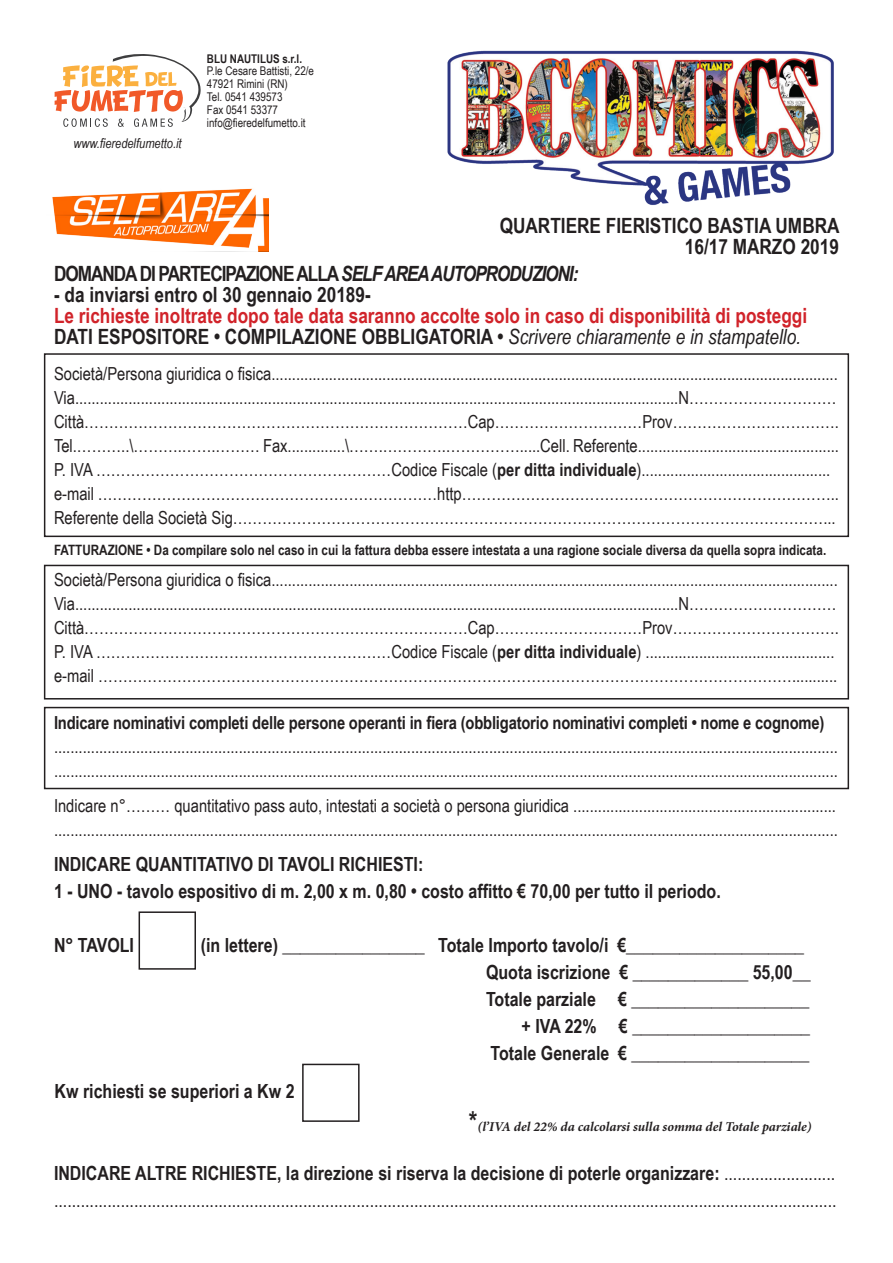
<style>
.page{position:relative;width:893px;height:1263px;background:#fff}
.page>*{position:absolute;margin:0;border:0;box-sizing:border-box;transform-origin:0 0}
.t1{font:700 21px "Arial Narrow";color:#231f20}
.t2{font:700 21px "Arial Narrow";color:#d1232a}
.t3{font:700 21px "Arial Narrow";letter-spacing:-.05em;color:#231f20}
.t4{font:700 19.5px "Arial Narrow";color:#231f20}
.t5{font:19.5px/27px "Arial Narrow";color:#231f20}
.t6{font:18px/24px "Arial Narrow";color:#231f20}
.t7{font:700 18px "Arial Narrow";letter-spacing:-.01em;color:#231f20}
.t8{font:700 14.25px "Arial Narrow";color:#231f20}
.t9{font:italic 700 13.5px "Minion Pro";letter-spacing:-.005em;color:#231f20}
.t10{font:italic 13.5px "Arial Narrow";color:#231f20}
.t11{font:12px "Arial Narrow";color:#231f20}
.t12{font:700 12px "Arial Narrow";color:#231f20}
.s1{font-style:italic}
.s2{font-weight:400;font-style:italic}
.s3{font-weight:700}
.s4{font-family:"Arial Narrow";font-style:normal;font-size:27px}
</style>
<div class="page">
<div style="left:44px;top:353px;width:805px;height:184px;border:2px solid #231f20"></div>
<div style="left:44px;top:565px;width:805px;height:134px;border:2px solid #231f20"></div>
<div style="left:44px;top:707px;width:805px;height:82px;border:2px solid #231f20"></div>
<svg style="left:55px;top:54px;width:146px;height:73px"></svg>
<img style="left:447px;top:50px;width:387px;height:155px">
<div style="left:139px;top:911px;width:57px;height:59px;border:2px solid #231f20"></div>
<div style="left:302px;top:1064px;width:58px;height:58px;border:2px solid #231f20"></div>
<img style="left:52px;top:188px;width:217px;height:64px">
<p class="t10" style="left:74px;top:134px;width:110px">www.fieredelfumetto.it</p>
<p class="t12" style="left:207px;top:49px;width:97px">BLU NAUTILUS s.r.l.</p>
<p class="t11" style="left:207px;top:62px;width:109px">P.le Cesare Battisti, 22/e</p>
<p class="t11" style="left:207px;top:75px;width:82px">47921 Rimini (RN)</p>
<p class="t11" style="left:207px;top:88px;width:77px">Tel. 0541 439573</p>
<p class="t11" style="left:207px;top:101px;width:73px">Fax 0541 53377</p>
<p class="t11" style="left:207px;top:113px;width:100px">info@fieredelfumetto.it</p>
<p class="t1" style="left:500px;top:210px;width:341px">QUARTIERE FIERISTICO BASTIA UMBRA</p>
<p class="t1" style="left:685px;top:231px;width:156px">16/17 MARZO 2019</p>
<p class="t3" style="left:54px;top:258px;width:526px">DOMANDA DI PARTECIPAZIONE ALLA <span class="s1">SELF AREA AUTOPRODUZIONI:</span></p>
<p class="t1" style="left:54px;top:279px;width:318px">- da inviarsi entro ol 30 gennaio 20189-</p>
<p class="t2" style="left:54px;top:300px;width:755px">Le richieste inoltrate dopo tale data saranno accolte solo in caso di disponibilità di posteggi</p>
<p class="t1" style="left:54px;top:321px;width:749px">DATI ESPOSITORE • COMPILAZIONE OBBLIGATORIA • <span class="s2">Scrivere chiaramente e in stampatello.</span></p>
<p class="t6" style="left:54px;top:361px;width:785px">Società/Persona giuridica o fisica..........................................................................................................................................</p>
<p class="t6" style="left:54px;top:385px;width:784px">Via...................................................................................................................................................N…………………………</p>
<p class="t6" style="left:54px;top:409px;width:786px">Città……………………………………………………………………Cap…………………………Prov…………………………….<br>Tel.………..\……….…….……… Fax..............\…….………….…………….....Cell. Referente.................................................</p>
<p class="t6" style="left:54px;top:457px;width:778px">P. IVA ……………………………………………………Codice Fiscale (<span class="s3">per ditta individuale</span>)..............................................</p>
<p class="t6" style="left:54px;top:481px;width:786px">e-mail ……………………………………………………………http…………………………………………………………………..<br>Referente della Società Sig…………………………………………………………………………………………………………...</p>
<p class="t8" style="left:54px;top:539px;width:774px">FATTURAZIONE • Da compilare solo nel caso in cui la fattura debba essere intestata a una ragione sociale diversa da quella sopra indicata.</p>
<p class="t6" style="left:54px;top:567px;width:785px">Società/Persona giuridica o fisica..........................................................................................................................................</p>
<p class="t6" style="left:54px;top:591px;width:784px">Via...................................................................................................................................................N…………………………</p>
<p class="t6" style="left:54px;top:615px;width:786px">Città……………………………………………………………………Cap…………………………Prov…………………………….<br>P. IVA ……………………………………………………Codice Fiscale (<span class="s3">per ditta individuale</span>) ..............................................</p>
<p class="t6" style="left:54px;top:663px;width:785px">e-mail ……………………………………………………………………………………………………………………………...........</p>
<p class="t7" style="left:54px;top:709px;width:772px">Indicare nominativi completi delle persone operanti in fiera (obbligatorio nominativi completi • nome e cognome)</p>
<p class="t6" style="left:54px;top:734px;width:785px">............................................................................................................................................................................................... ...............................................................................................................................................................................................</p>
<p class="t6" style="left:54px;top:792px;width:785px">Indicare n°……… quantitativo pass auto, intestati a società o persona giuridica ................................................................ ...............................................................................................................................................................................................</p>
<p class="t4" style="left:54px;top:849px;width:371px">INDICARE QUANTITATIVO DI TAVOLI RICHIESTI:</p>
<p class="t4" style="left:54px;top:876px;width:668px">1 - UNO - tavolo espositivo di m. 2,00 x m. 0,80 • costo affitto € 70,00 per tutto il periodo.</p>
<p class="t4" style="left:54px;top:930px;width:82px">N° TAVOLI</p>
<p class="t4" style="left:201px;top:930px;width:605px">(in lettere) ________________ Totale Importo tavolo/i €____________________</p>
<p class="t4" style="left:486px;top:957px;width:326px">Quota iscrizione € _____________ 55,00__</p>
<p class="t4" style="left:486px;top:984px;width:325px">Totale parziale € ____________________</p>
<p class="t4" style="left:522px;top:1011px;width:290px">+ IVA 22% € ____________________</p>
<p class="t4" style="left:490px;top:1038px;width:320px">Totale Generale € ____________________</p>
<p class="t4" style="left:55px;top:1076px;width:241px">Kw richiesti se superiori a Kw 2</p>
<p class="t9" style="left:469px;top:1117px;width:344px"><span class="s4">*</span>(l’IVA del 22% da calcolarsi sulla somma del Totale parziale)</p>
<p class="t5" style="left:54px;top:1158px;width:784px"><span class="s3">INDICARE ALTRE RICHIESTE, la direzione si riserva la decisione di poterle organizzare:</span> ......................... ................................................................................................................................................................................</p>
</div>
